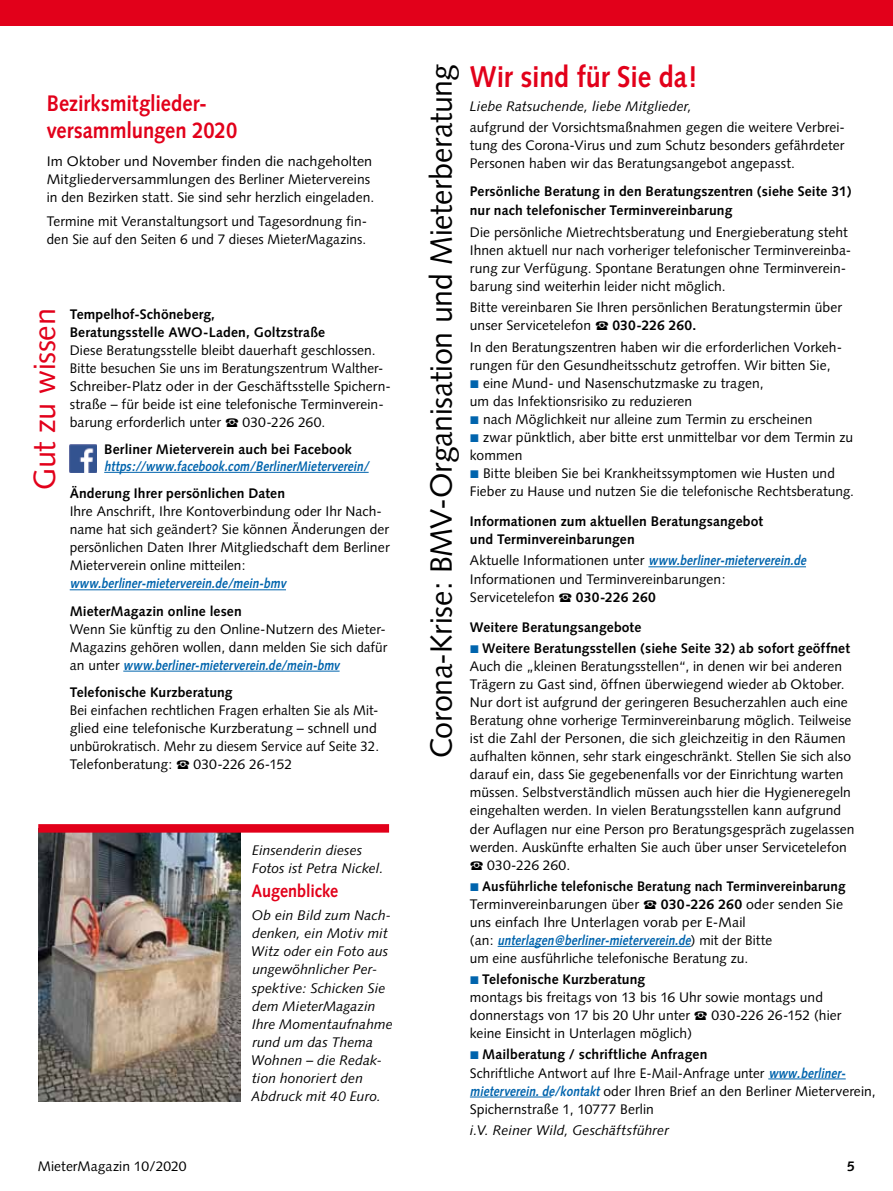
<style>
.page{position:relative;width:893px;height:1191px;background:#fff}
.page>*{position:absolute;margin:0;border:0;box-sizing:border-box;transform-origin:0 0}
.t1{font:30.75px "Syntax";letter-spacing:-.01em;color:#000}
.t2{font:30.75px "Syntax";letter-spacing:-.01em;color:#e2001a}
.t3{font:700 30px "Syntax";letter-spacing:-.01em;color:#e2001a;scale:.9 1}
.t4{font:700 22.5px/27px "Syntax";letter-spacing:-.005em;color:#e2001a;scale:.9 1}
.t5{font:700 18px "Syntax";letter-spacing:-.005em;color:#e2001a;scale:.9 1}
.t6{font:13.8px/18px "Syntax";letter-spacing:.005em;color:#000}
.t7{font:700 13.8px/18px "Syntax";letter-spacing:.01em;color:#000}
.t8{font:italic 13.8px/18px "Syntax";letter-spacing:.005em;color:#000}
.t9{font:13.8px/18px "Syntax";letter-spacing:.005em;color:#000;scale:1.04 1}
.t10{font:italic 700 13.8px "Syntax";color:#0064ad;scale:.85 1}
.s1{font-family:"European Pi Three"}
.s2{font-weight:700;font-style:italic;color:#0064ad}
.s3{font-weight:700}
.s4{font-family:"European Pi Three";font-size:11.25px;color:#0064ad}
.s5{font-family:"European Pi Three";font-weight:400;font-size:11.25px;color:#0064ad}
</style>
<div class="page">
<div style="left:0;top:0;width:893px;height:26px;background:#e2001a"></div>
<hr style="left:648px;top:566px;width:158px;height:1px;background:#0064ad">
<hr style="left:498px;top:946px;width:193px;height:1px;background:#0064ad">
<hr style="left:768px;top:1078px;width:78px;height:1px;background:#0064ad">
<hr style="left:470px;top:1096px;width:81px;height:1px;background:#0064ad">
<hr style="left:104px;top:472px;width:265px;height:1px;background:#0064ad">
<hr style="left:70px;top:589px;width:216px;height:1px;background:#0064ad">
<hr style="left:123px;top:671px;width:217px;height:1px;background:#0064ad">
<img style="left:69px;top:444px;width:27px;height:28px">
<img style="left:38px;top:832px;width:202px;height:269px">
<div style="left:38px;top:824px;width:351px;height:8px;background:#e2001a"></div>
<h3 class="t4" style="left:47px;top:90px;width:213px">Bezirksmitglieder&shy;versammlungen 2020</h3>
<p class="t9" style="left:47px;top:152px;width:316px">Im Oktober und November finden die nachgeholten<br>Mitgliederversammlungen des Berliner Mietervereins in den Bezirken statt. Sie sind sehr herzlich eingeladen.</p>
<p class="t6" style="left:47px;top:212px;width:322px">Termine mit Veranstaltungsort und Tagesordnung fin - den Sie auf den Seiten 6 und 7 dieses MieterMagazins.</p>
<h1 class="t2" style="left:26px;top:490px;width:183px;rotate:-90deg">Gut zu wissen</h1>
<p class="t7" style="left:70px;top:305px;width:257px">Tempelhof-Schöneberg,<br>Beratungsstelle AWO-Laden, Goltzstraße</p>
<p class="t6" style="left:70px;top:341px;width:323px">Diese Beratungsstelle bleibt dauerhaft geschlossen.<br>Bitte besuchen Sie uns im Beratungszen trum Walther-Schreiber-Platz oder in der Geschäftsstelle Spichern&shy;straße – für beide ist eine telefonische Terminverein&shy;barung erforderlich unter <span class="s1">S</span> 030-226 260.</p>
<p class="t7" style="left:104px;top:441px;width:249px">Berliner Mieterverein auch bei Facebook</p>
<p class="t10" style="left:104px;top:458px;width:316px">https://www.facebook.com/BerlinerMieterverein/</p>
<p class="t7" style="left:70px;top:484px;width:217px">Änderung Ihrer persönlichen Daten</p>
<p class="t6" style="left:70px;top:502px;width:322px">Ihre Anschrift, Ihre Kontoverbindung oder Ihr Nach&shy;name hat sich geändert? Sie können Änderungen der persönlichen Daten Ihrer Mitgliedschaft dem Berliner Mieter verein online mitteilen:</p>
<p class="t10" style="left:70px;top:576px;width:259px">www.berliner-mieterverein.de/mein-bmv</p>
<p class="t7" style="left:70px;top:602px;width:174px">MieterMagazin online lesen</p>
<p class="t6" style="left:70px;top:620px;width:319px;text-align:justify">Wenn Sie künftig zu den Online-Nutzern des Mieter-Maga zins gehören wollen, dann melden Sie sich dafür a n u n t e r <span class="s2">www.berliner-mieterverein.de/mein-bmv</span></p>
<p class="t7" style="left:70px;top:683px;width:164px">Telefonische Kurzberatung</p>
<p class="t6" style="left:70px;top:701px;width:311px">Bei einfachen rechtlichen Fragen erhalten Sie als Mit - glied eine telefonische Kurzberatung – schnell und unbüro kratisch. Mehr zu diesem Service auf Seite 32.<br>Telefonberatung: <span class="s1">S</span> 030-226 26-152</p>
<p class="t8" style="left:252px;top:841px;width:133px">Einsenderin dieses<br>Fotos ist Petra Nickel.</p>
<h3 class="t5" style="left:251px;top:880px;width:98px">Augenblicke</h3>
<p class="t8" style="left:251px;top:906px;width:143px">Ob ein Bild zum Nach&shy;denken, ein Motiv mit<br>Witz oder ein Foto aus ungewöhnlicher Per&shy;spektive: Schicken Sie dem MieterMagazin<br>Ihre Momentaufnahme rund um das Thema<br>Wohnen – die Redak&shy;tion honoriert den<br>Abdruck mit 40 Euro.</p>
<h1 class="t1" style="left:423px;top:758px;width:696px;rotate:-90deg">Corona-Krise: BMV-Organisation und Mieterberatung</h1>
<h2 class="t3" style="left:470px;top:59px;width:254px">Wir sind für Sie da!</h2>
<p class="t8" style="left:470px;top:97px;width:224px">Liebe Ratsuchende, liebe Mitglieder,</p>
<p class="t6" style="left:470px;top:118px;width:377px;text-align:justify">aufgrund der Vorsichtsmaßnahmen gegen die weitere Verbrei&shy;tung des Corona-Virus und zum Schutz besonders gefährdeter Personen haben wir das Beratungsangebot angepasst.</p>
<p class="t7" style="left:470px;top:183px;width:383px">Persönliche Beratung in den Beratungszentren (siehe Seite 31) nur nach telefonischer Terminvereinbarung</p>
<p class="t6" style="left:470px;top:223px;width:383px">Die persönliche Mietrechtsberatung und Energieberatung steht Ihnen aktuell nur nach vorheriger telefonischer Terminvereinba&shy;rung zur Verfügung. Spontane Beratungen ohne Terminverein&shy;barung sind weiterhin leider nicht möglich.</p>
<p class="t6" style="left:470px;top:299px;width:374px">Bitte vereinbaren Sie Ihren persönlichen Beratungstermin über unser Servicetelefon <span class="s1">S</span> <span class="s3">030-226 260.</span></p>
<p class="t6" style="left:470px;top:338px;width:386px">In den Beratungszentren haben wir die erforderlichen Vorkeh&shy;rungen für den Gesundheitsschutz getroffen. Wir bitten Sie,<br><span class="s4">L</span> eine Mund- und Nasenschutzmaske zu tragen,<br>um das Infek tionsrisiko zu reduzieren<br><span class="s4">L</span> nach Möglichkeit nur alleine zum Termin zu erscheinen<br><span class="s4">L</span> zwar pünktlich, aber bitte erst unmittelbar vor dem Termin zu kommen<br><span class="s4">L</span> Bitte bleiben Sie bei Krankheitssymptomen wie Husten und Fieber zu Hause und nutzen Sie die telefonische Rechts beratung.</p>
<p class="t7" style="left:470px;top:512px;width:295px">Informationen zum aktuellen Beratungsangebot und Terminvereinbarungen</p>
<p class="t6" style="left:470px;top:551px;width:340px">A k t u e l l e I n fo r m at i o n e n u n te r <span class="s2">www.berliner-mieterverein.de<br></span>Informationen und Terminvereinbarungen:<br>Servicetelefon <span class="s1">S</span> <span class="s3">030-226 260</span></p>
<p class="t7" style="left:470px;top:616px;width:382px;line-height:21.1px">Weitere Beratungsangebote<br><span class="s5">L</span> Weitere Beratungsstellen (siehe Seite 32) ab sofort geöffnet</p>
<p class="t6" style="left:470px;top:657px;width:386px">Auch die „kleinen Beratungsstellen“, in denen wir bei anderen Trägern zu Gast sind, öffnen überwiegend wieder ab Oktober.<br>Nur dort ist aufgrund der geringeren Besucherzahlen auch eine Beratung ohne vorherige Terminvereinbarung möglich. Teilweise ist die Zahl der Personen, die sich gleichzeitig in den Räumen aufhalten können, sehr stark eingeschränkt. Stellen Sie sich also darauf ein, dass Sie gegebenenfalls vor der Einrichtung warten müssen. Selbstverständlich müssen auch hier die Hygieneregeln eingehalten werden. In vielen Beratungsstellen kann aufgrund der Auflagen nur eine Person pro Beratungsgespräch zugelassen werden. Auskünfte erhalten Sie auch über unser Servicetelefon <span class="s1">S</span> 030-226 260.</p>
<p class="t6" style="left:470px;top:877px;width:377px"><span class="s4">L</span> <span class="s3">Ausführliche telefonische Beratung nach Terminvereinbarung </span>Terminvereinbarungen über <span class="s1">S</span> <span class="s3">030-226 260</span> oder senden Sie uns einfach Ihre Unterlagen vorab per E-Mail<br>( a n : <span class="s2">unterlagen@berliner-mieterverein.de</span>) m i t d e r B i t t e<br>um eine ausführliche tele fonische Beratung zu.</p>
<p class="t6" style="left:470px;top:970px;width:373px"><span class="s4">L</span> <span class="s3">Telefonische Kurzberatung<br></span>montags bis freitags von 13 bis 16 Uhr sowie montags und donnerstags von 17 bis 20 Uhr unter <span class="s1">S</span> 030-226 26-152 (hier keine Einsicht in Unterlagen möglich)</p>
<p class="t6" style="left:470px;top:1045px;width:407px"><span class="s4">L</span> <span class="s3">Mailberatung / schriftliche Anfragen<br></span>Schriftliche Antwort auf Ihre E-Mail-Anfrage unter <span class="s2">www.berliner&shy;mieterverein.de/kontakt</span> oder Ihren Brief an den Berliner Mieterverein, Spichernstraße 1, 10777 Berlin</p>
<p class="t8" style="left:470px;top:1121px;width:201px">i.V. Reiner Wild, Geschäftsführer</p>
<p class="t6" style="left:38px;top:1157px;width:150px">MieterMagazin 10/2020</p>
<p class="t7" style="left:847px;top:1157px;width:9px">5</p>
</div>
